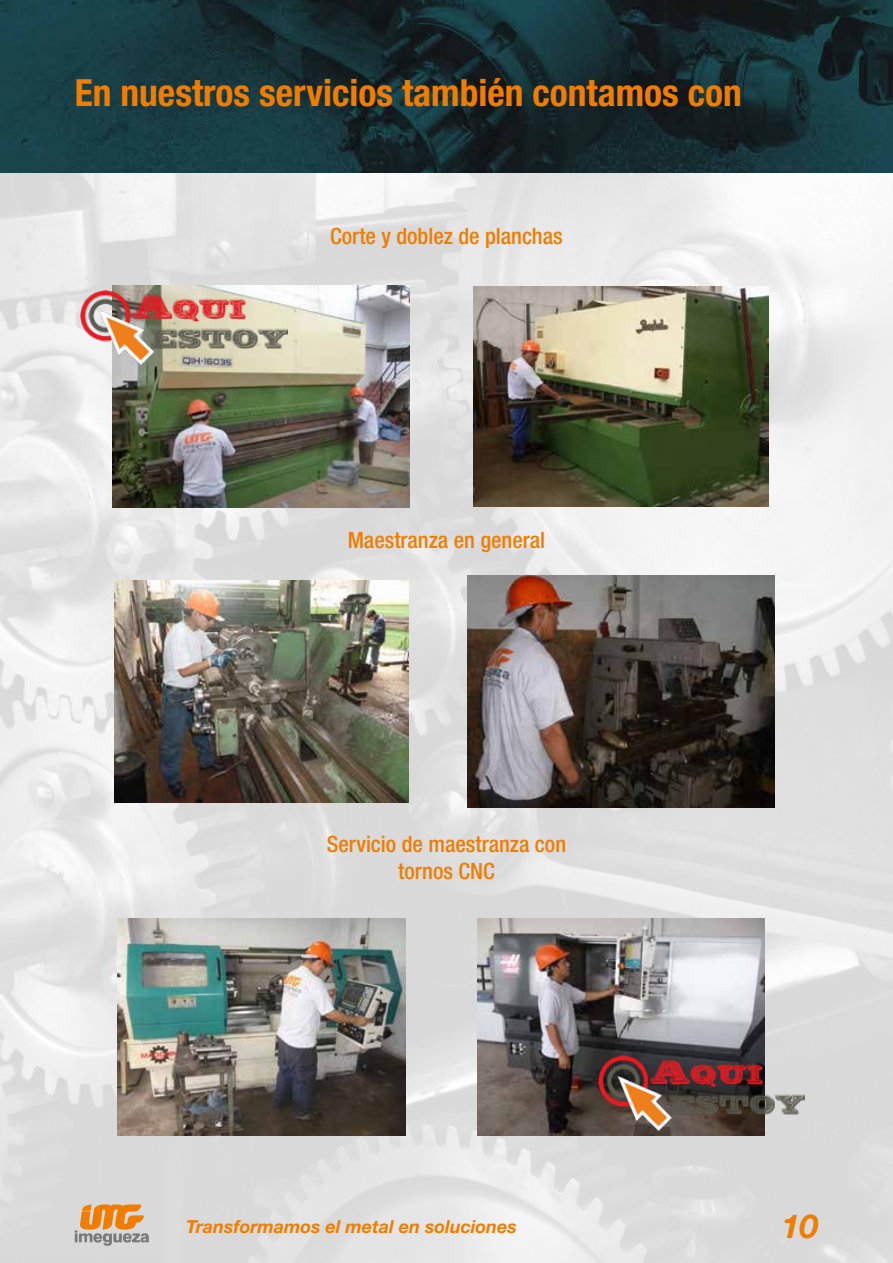
<style>
.page{position:relative;width:893px;height:1263px;background:#fff}
.page>*{position:absolute;margin:0;border:0;box-sizing:border-box;transform-origin:0 0}
.t1{font:700 condensed 37.5px "Helvetica Neue LT Std";color:#f07d00}
.t2{font:italic 700 33px "Helvetica Neue LT Std";color:#f07d00}
.t3{font:500 condensed 22.5px/27px "Helvetica Neue LT Std";color:#f07d00;text-align:center}
.t4{font:italic 700 18px "Helvetica Neue LT Std";color:#f07d00}
</style>
<div class="page">
<img style="left:0;top:173px;width:893px;height:1090px">
<img style="left:0;top:0;width:893px;height:173px">
<img style="left:113px;top:286px;width:297px;height:221px">
<img style="left:473px;top:286px;width:295px;height:221px">
<img style="left:114px;top:580px;width:294px;height:222px">
<img style="left:467px;top:575px;width:307px;height:232px">
<img style="left:117px;top:919px;width:288px;height:216px">
<img style="left:477px;top:919px;width:287px;height:216px">
<svg style="left:74px;top:1204px;width:75px;height:42px"></svg>
<img style="left:81px;top:290px;width:206px;height:75px">
<img style="left:598px;top:1056px;width:207px;height:74px">
<h1 class="t1" style="left:75px;top:70px;width:669px">En nuestros servicios también contamos con</h1>
<p class="t3" style="left:330px;top:222px;width:234px">Corte y doblez de planchas</p>
<p class="t3" style="left:348px;top:526px;width:199px">Maestranza en general</p>
<p class="t3" style="left:327px;top:830px;width:241px">Servicio de maestranza con tornos CNC</p>
<p class="t4" style="left:186px;top:1215px;width:332px">Transformamos el metal en soluciones</p>
<h2 class="t2" style="left:782px;top:1206px;width:38px">10</h2>
</div>
